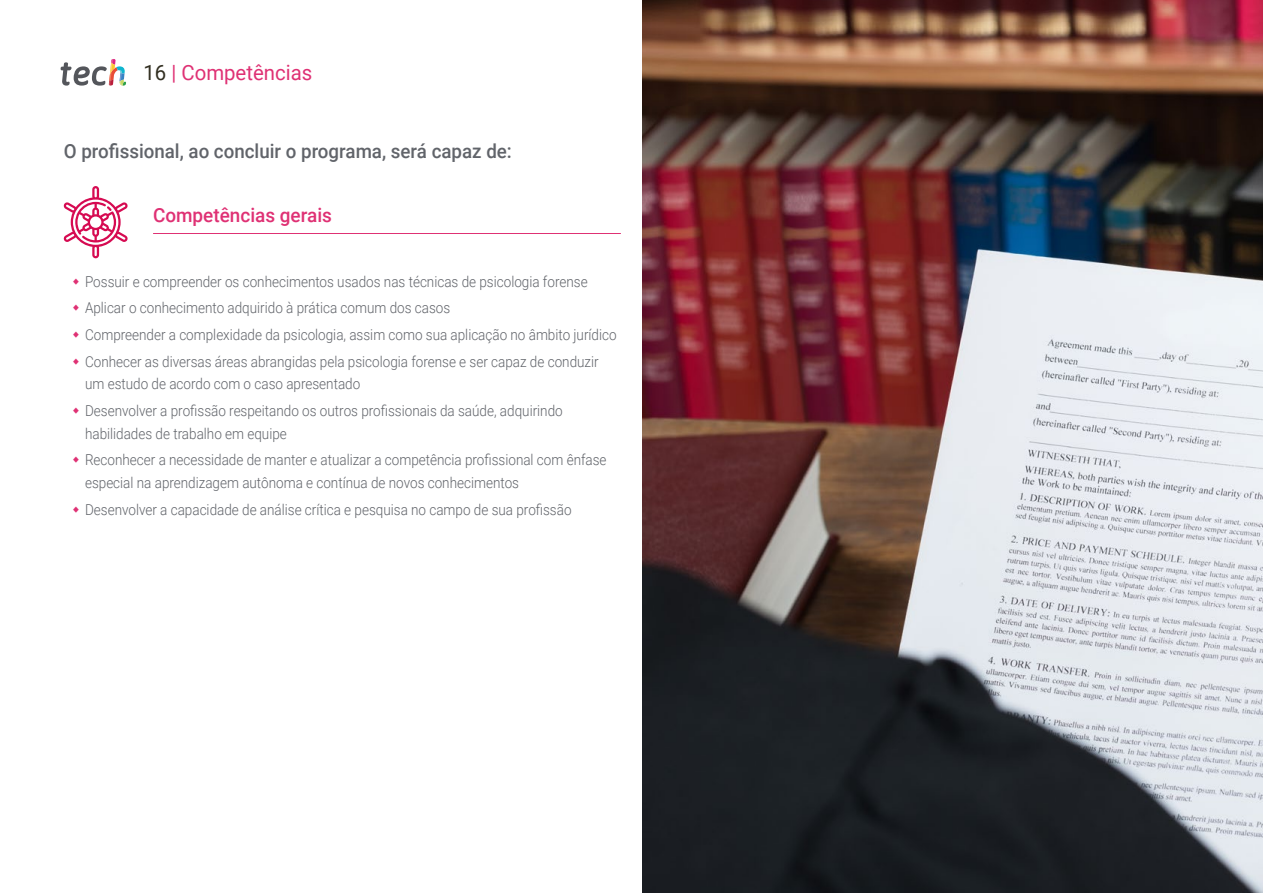
<style>
.page{position:relative;width:1263px;height:893px;background:#fff}
.page>*{position:absolute;margin:0;border:0;box-sizing:border-box;transform-origin:0 0}
.t1{font:21px "Roboto";color:#df3174}
.t2{font:500 19.5px "Roboto";color:#61646a;scale:.96 1}
.t3{font:500 19.5px "Roboto";color:#df3174}
.t4{font:300 15px/26.7px "Roboto";color:#61646a;scale:.9 1}
.s1{color:#312e20}
</style>
<div class="page">
<img style="left:642px;top:0;width:621px;height:893px">
<hr style="left:153px;top:233px;width:468px;height:1px;background:#df3174">
<svg style="left:63px;top:186px;width:65px;height:72px"></svg>
<svg style="left:61px;top:59px;width:65px;height:27px"></svg>
<h1 class="t1" style="left:144px;top:57px;width:170px"><span class="s1">16</span> | Competências</h1>
<h2 class="t2" style="left:64px;top:137px;width:468px">O profissional, ao concluir o programa, será capaz de:</h2>
<h2 class="t3" style="left:153px;top:201px;width:180px">Competências gerais</h2>
<p class="t4" style="left:85px;top:267px;width:592px">Possuir e compreender os conhecimentos usados nas técnicas de psicologia forense Aplicar o conhecimento adquirido à prática comum dos casos<br>Compreender a complexidade da psicologia, assim como sua aplicação no âmbito jurídico Conhecer as diversas áreas abrangidas pela psicologia forense e ser capaz de conduzir</p>
<p class="t4" style="left:85px;top:370px;width:532px">um estudo de acordo com o caso apresentado<br>Desenvolver a profissão respeitando os outros profissionais da saúde, adquirindo</p>
<p class="t4" style="left:85px;top:419px;width:581px">habilidades de trabalho em equipe<br>Reconhecer a necessidade de manter e atualizar a competência profissional com ênfase</p>
<p class="t4" style="left:85px;top:469px;width:542px">especial na aprendizagem autônoma e contínua de novos conhecimentos<br>Desenvolver a capacidade de análise crítica e pesquisa no campo de sua profissão</p>
</div>
